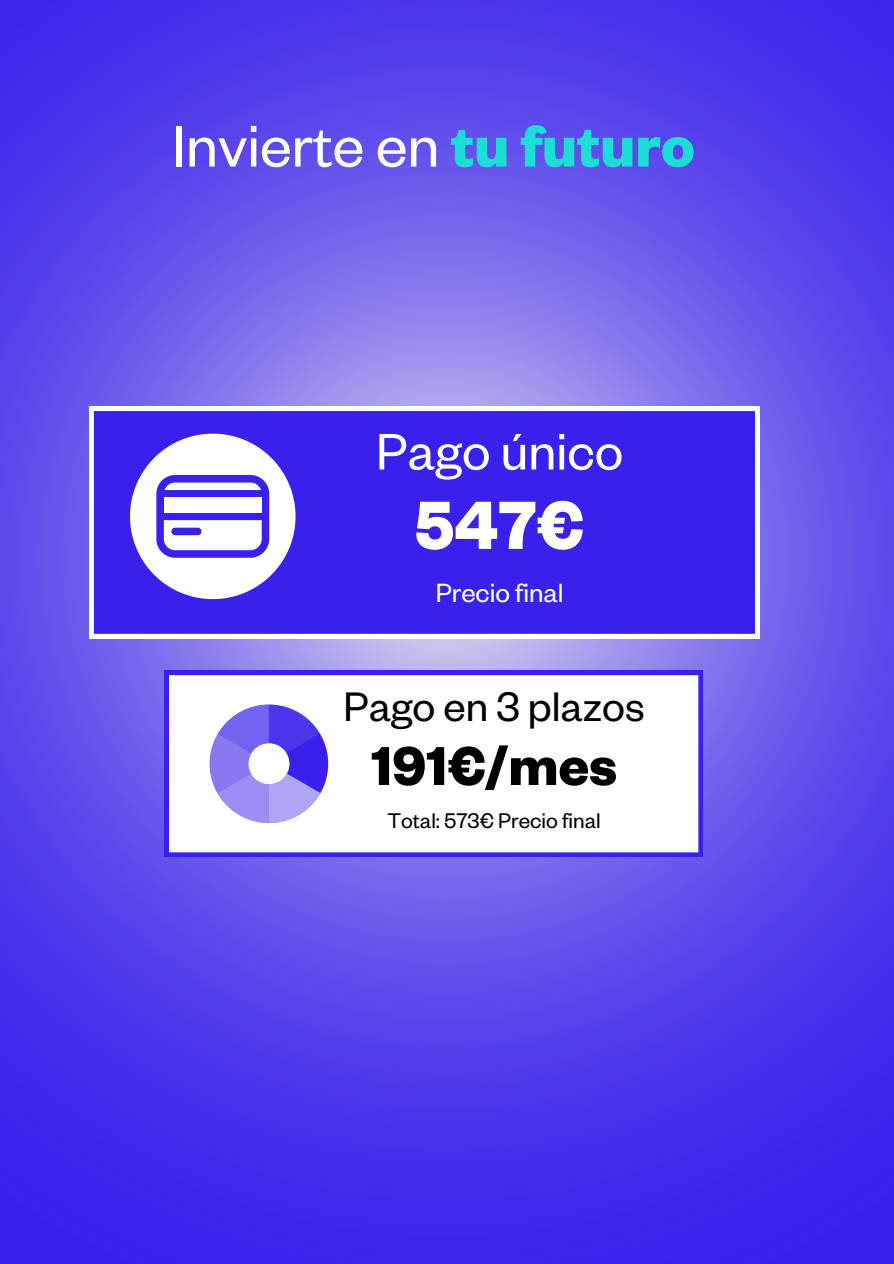
<style>
.page{position:relative;width:894px;height:1264px;background:#fff}
.page>*{position:absolute;margin:0;border:0;box-sizing:border-box;transform-origin:0 0}
.t1{font:700 74.85px "Founders Grotesk";color:#fff}
.t2{font:64.5px "Founders Grotesk";color:#fff}
.t3{font:700 60.15px "Founders Grotesk";color:#000}
.t4{font:56.4px "Founders Grotesk";color:#fff}
.t5{font:45.3px "Founders Grotesk";color:#000}
.t6{font:28.95px "Founders Grotesk";color:#fff}
.t7{font:23.25px "Founders Grotesk";color:#000}
.s1{font-weight:700;color:#1bded7}
</style>
<div class="page">
<img style="left:0;top:0;width:893px;height:1263px">
<svg style="left:89px;top:406px;width:670px;height:232px;background:#452eed"></svg>
<svg style="left:130px;top:433px;width:165px;height:166px"></svg>
<svg style="left:164px;top:670px;width:538px;height:186px"></svg>
<svg style="left:209px;top:704px;width:119px;height:119px"></svg>
<p class="t2" style="left:172px;top:126px;width:524px">Invierte en <span class="s1">tu futuro</span></p>
<h3 class="t4" style="left:376px;top:434px;width:249px">Pago único</h3>
<p class="t1" style="left:414px;top:501px;width:171px">547€</p>
<p class="t6" style="left:435px;top:583px;width:129px">Precio final</p>
<h1 class="t5" style="left:343px;top:692px;width:302px">Pago en 3 plazos</h1>
<h4 class="t3" style="left:371px;top:747px;width:247px">191€/mes</h4>
<h6 class="t7" style="left:387px;top:812px;width:215px">Total: 573€ Precio final</h6>
</div>
